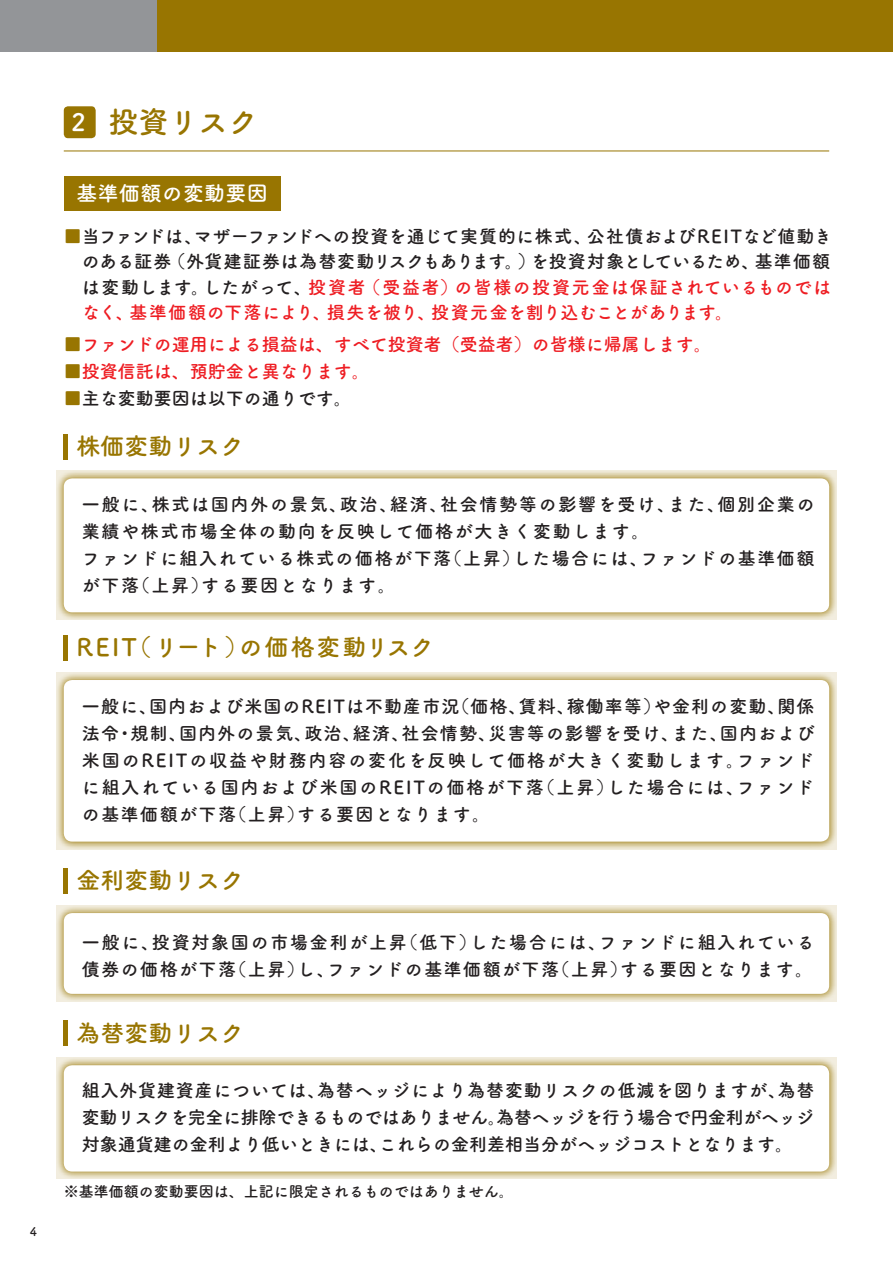
<style>
.page{position:relative;width:893px;height:1263px;background:#fff}
.page>*{position:absolute;margin:0;border:0;box-sizing:border-box;transform-origin:0 0}
.t1{font:30px "Tsuku A Rd Gothic Std B";color:#987501}
.t2{font:24px "Tsuku A Rd Gothic Std B";color:#987501}
.t3{font:24px "Tsuku A Rd Gothic Std B";letter-spacing:.07em;color:#987501}
.t4{font:21px "Tsuku A Rd Gothic Std B";letter-spacing:.015em;color:#fff}
.t5{font:18px/27px "Tsuku A Rd Gothic Std B";letter-spacing:.085em;color:#231f20}
.t6{font:18px/25.3px "Tsuku A Rd Gothic Std B";color:#ee1d23;text-align:justify}
.t7{font:18px "Tsuku A Rd Gothic Std B";letter-spacing:.015em;color:#231f20}
.t8{font:18px "Tsuku A Rd Gothic Std B";color:#231f20}
.t9{font:15px "Tsuku A Rd Gothic Std B";color:#231f20}
.t10{font:12px "Tsuku A Rd Gothic Std B";color:#231f20}
.s1{font-size:24px;color:#fff}
.s2{color:#987501}
.s3{color:#231f20}
</style>
<div class="page">
<div style="left:0;top:0;width:157px;height:51px;background:#939598"></div>
<div style="left:157px;top:0;width:736px;height:51px;background:#987501"></div>
<div style="left:64px;top:176px;width:217px;height:34px;background:#987501"></div>
<svg style="left:56px;top:1057px;width:781px;height:122px;background:#ded3b0"></svg>
<div style="left:64px;top:1065px;width:765px;height:106px;background:#fff;border-radius:9px"></div>
<svg style="left:56px;top:471px;width:781px;height:149px;background:#dcd1ab"></svg>
<div style="left:64px;top:478px;width:765px;height:134px;background:#fff;border-radius:9px"></div>
<hr style="left:64px;top:434px;width:4px;height:25px;background:#987501">
<svg style="left:56px;top:905px;width:781px;height:96px;background:#ddd2ad"></svg>
<div style="left:64px;top:913px;width:765px;height:81px;background:#fff;border-radius:9px"></div>
<hr style="left:64px;top:868px;width:4px;height:26px;background:#987501">
<svg style="left:56px;top:672px;width:781px;height:177px;background:#dcd0aa"></svg>
<div style="left:64px;top:680px;width:765px;height:162px;background:#fff;border-radius:9px"></div>
<hr style="left:64px;top:635px;width:4px;height:26px;background:#987501">
<hr style="left:64px;top:1020px;width:4px;height:26px;background:#987501">
<hr style="left:64px;top:151px;width:765px;height:1px;background:#987501">
<div style="left:64px;top:106px;width:32px;height:32px;background:#987501;border-radius:4px"></div>
<p class="t10" style="left:30px;top:1222px;width:9px">4</p>
<h1 class="t1" style="left:72px;top:98px;width:188px"><span class="s1">2</span> 投資リスク</h1>
<p class="t4" style="left:77px;top:177px;width:193px">基準価額の変動要因</p>
<p class="t7" style="left:64px;top:222px;width:769px"><span class="s2">■</span>当ファンドは、マザーファンドへの投資を通じて実質的に株式、公社債およびREITなど値動き</p>
<p class="t6" style="left:82px;top:248px;width:751px"><span class="s3">のある証券（外貨建証券は為替変動リスクもあります。）を投資対象としているため、基準価額は変動します。したがって、</span>投資者（受益者）の皆様の投資元金は保証されているものではなく、基準価額の下落により、損失を被り、投資元金を割り込むことがあります。</p>
<p class="t6" style="left:64px;top:331px;width:649px"><span class="s2">■</span>ファンドの運用による損益は、すべて投資者（受益者）の皆様に帰属します。</p>
<p class="t6" style="left:64px;top:358px;width:307px"><span class="s2">■</span>投資信託は、預貯金と異なります。</p>
<p class="t8" style="left:64px;top:385px;width:289px"><span class="s2">■</span>主な変動要因は以下の通りです。</p>
<h2 class="t2" style="left:77px;top:427px;width:169px">株価変動リスク</h2>
<p class="t5" style="left:82px;top:489px;width:734px">一般に、株式は国内外の景気、政治、経済、社会情勢等の影響を受け、また、個別企業の業績や株式市場全体の動向を反映して価格が大きく変動します。<br>ファンドに組入れている株式の価格が下落（上昇）した場合には、ファンドの基準価額が下落（上昇）する要因となります。</p>
<h2 class="t3" style="left:77px;top:629px;width:359px">REIT（リート）の価格変動リスク</h2>
<p class="t5" style="left:82px;top:691px;width:734px;text-align:justify">一般に、国内および米国のREITは不動産市況（価格、賃料、稼働率等）や金利の変動、関係法令・規制、国内外の景気、政治、経済、社会情勢、災害等の影響を受け、また、国内および米国のREITの収益や財務内容の変化を反映して価格が大きく変動します。ファンドに組入れている国内および米国のREITの価格が下落（上昇）した場合には、ファンドの基準価額が下落（上昇）する要因となります。</p>
<h2 class="t2" style="left:77px;top:862px;width:169px">金利変動リスク</h2>
<p class="t5" style="left:82px;top:927px;width:734px">一般に、投資対象国の市場金利が上昇（低下）した場合には、ファンドに組入れている債券の価格が下落（上昇）し、ファンドの基準価額が下落（上昇）する要因となります。</p>
<h2 class="t2" style="left:77px;top:1014px;width:169px">為替変動リスク</h2>
<p class="t5" style="left:82px;top:1076px;width:734px;text-align:justify">組入外貨建資産については、為替ヘッジにより為替変動リスクの低減を図りますが、為替変動リスクを完全に排除できるものではありません。為替ヘッジを行う場合で円金利がヘッジ対象通貨建の金利より低いときには、これらの金利差相当分がヘッジコストとなります。</p>
<p class="t9" style="left:64px;top:1180px;width:451px">※基準価額の変動要因は、上記に限定されるものではありません。</p>
</div>
